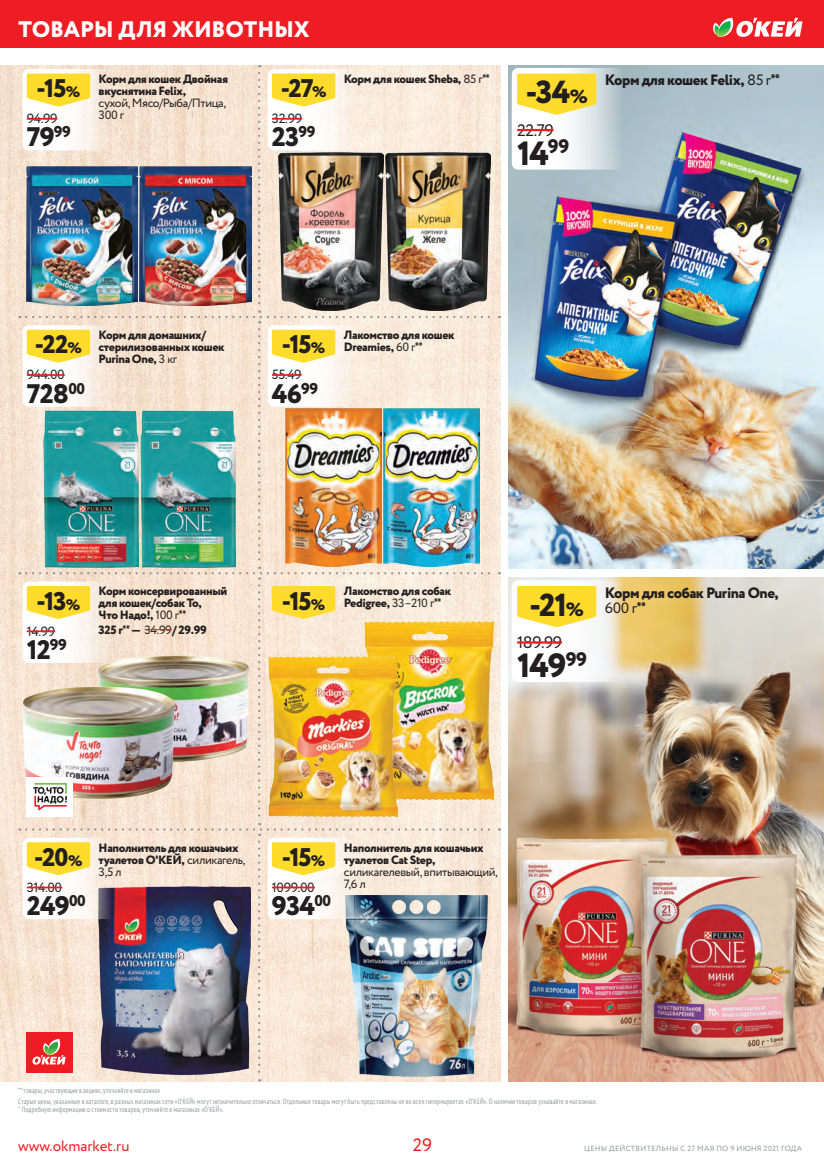
<style>
.page{position:relative;width:824px;height:1172px;background:#fff}
.page>*{position:absolute;margin:0;border:0;box-sizing:border-box;transform-origin:0 0}
.t1{font:800 33.6px "Circe";color:#231f20}
.t2{font:800 31.8px "Circe";color:#231f20}
.t3{font:800 26.85px "Circe";letter-spacing:-.03em;color:#231f20}
.t4{font:800 25.5px "Circe";letter-spacing:-.04em;color:#231f20}
.t5{font:800 22.5px "Circe";color:#fff}
.t6{font:18px "Circe";color:#ee1d23}
.t7{font:16.65px "Circe";letter-spacing:-.03em;color:#231f20}
.t8{font:800 15px/15px "Circe";letter-spacing:-.03em;color:#231f20}
.t9{font:15px "Circe";color:#ee1d23}
.t10{font:13.35px "Circe";letter-spacing:-.03em;color:#231f20}
.t11{font:800 12px/12px "Circe";letter-spacing:-.03em;color:#231f20}
.t12{font:12px/12px "Circe";letter-spacing:-.03em;color:#231f20}
.t13{font:condensed 7.5px/10.6px "PT Sans";letter-spacing:.03em;color:#939598;scale:.9 1}
.t14{font:7.5px "Circe";letter-spacing:.03em;color:#939598}
.s1{font-size:15.3px}
.s2{font-weight:400}
.s3{font-family:"PT Sans";font-weight:700;font-stretch:condensed}
.s4{font-size:19.2px}
</style>
<div class="page">
<img style="left:0;top:65px;width:500px;height:1016px">
<svg style="left:22px;top:69px;width:98px;height:81px"></svg>
<div style="left:267px;top:69px;width:98px;height:81px;background:linear-gradient(to right,#fff,#f9eee2);border-radius:6px"></div>
<div style="left:22px;top:325px;width:98px;height:82px;background:linear-gradient(to right,#fff,#f8e8d8);border-radius:6px"></div>
<div style="left:267px;top:325px;width:98px;height:82px;background:linear-gradient(to right,#fff,#fbf1e5);border-radius:6px"></div>
<img style="left:345px;top:895px;width:142px;height:181px">
<svg style="left:267px;top:838px;width:98px;height:81px"></svg>
<hr style="left:272px;top:886px;width:42px;height:2px;background:#ee1d23">
<svg style="left:272px;top:842px;width:63px;height:33px;background:#fee045"></svg>
<img style="left:99px;top:886px;width:151px;height:190px">
<div style="left:27px;top:1033px;width:46px;height:40px;background:#ee1d23"></div>
<svg style="left:32px;top:1039px;width:34px;height:25px"></svg>
<svg style="left:22px;top:838px;width:98px;height:81px"></svg>
<hr style="left:27px;top:886px;width:35px;height:2px;background:#ee1d23">
<svg style="left:27px;top:842px;width:63px;height:33px;background:#fedf45"></svg>
<div style="left:22px;top:581px;width:98px;height:82px;background:#fff;border-radius:6px"></div>
<img style="left:508px;top:65px;width:315px;height:504px">
<svg style="left:511px;top:68px;width:122px;height:102px"></svg>
<hr style="left:517px;top:129px;width:36px;height:2px;background:#ee1d23">
<svg style="left:517px;top:74px;width:79px;height:41px;background:#fddf46"></svg>
<img style="left:508px;top:577px;width:315px;height:504px">
<svg style="left:511px;top:580px;width:122px;height:102px"></svg>
<hr style="left:517px;top:641px;width:44px;height:2px;background:#ee1d23">
<svg style="left:517px;top:586px;width:79px;height:41px;background:#fedf44"></svg>
<svg style="left:258px;top:842px;width:2px;height:239px"></svg>
<img style="left:26px;top:73px;width:473px;height:250px">
<img style="left:26px;top:329px;width:473px;height:507px">
<div style="left:671px;top:0;width:152px;height:48px;background:#ee1d23"></div>
<svg style="left:713px;top:17px;width:89px;height:20px"></svg>
<div style="left:0;top:0;width:671px;height:48px;background:#ee1d23"></div>
<h3 class="t5" style="left:18px;top:14px;width:292px">ТОВАРЫ ДЛЯ ЖИВОТНЫХ</h3>
<h3 class="t4" style="left:37px;top:71px;width:45px">-15<span class="s1">%</span></h3>
<p class="t11" style="left:99px;top:73px;width:131px">Корм для кошек Двойная вкуснятина Felix,</p>
<p class="t12" style="left:99px;top:97px;width:129px">сухой, Мясо/Рыба/Птица,<br>300 г</p>
<p class="t10" style="left:27px;top:110px;width:32px">94.99</p>
<h3 class="t4" style="left:280px;top:71px;width:47px">-27<span class="s1">%</span></h3>
<p class="t11" style="left:343px;top:73px;width:147px">Корм для кошек Sheba, <span class="s2">85 г</span><span class="s3">**</span></p>
<p class="t10" style="left:272px;top:110px;width:32px">32.99</p>
<h3 class="t3" style="left:27px;top:119px;width:46px">79<sup>99</sup></h3>
<h3 class="t3" style="left:272px;top:119px;width:45px">23<sup>99</sup></h3>
<h2 class="t2" style="left:525px;top:71px;width:64px">-34<span class="s4">%</span></h2>
<p class="t8" style="left:604px;top:73px;width:177px">Корм для кошек Felix, <span class="s2">85 г</span><span class="s3">**</span></p>
<h3 class="t7" style="left:517px;top:119px;width:38px">22.79</h3>
<h1 class="t1" style="left:517px;top:130px;width:54px">14<sup>99</sup></h1>
<h3 class="t4" style="left:35px;top:327px;width:49px">-22<span class="s1">%</span></h3>
<p class="t11" style="left:99px;top:330px;width:127px">Корм для домашних/ стерилизованных кошек<br>Purina One, <span class="s2">3 кг</span></p>
<h3 class="t4" style="left:282px;top:327px;width:45px">-15<span class="s1">%</span></h3>
<p class="t11" style="left:343px;top:330px;width:112px">Лакомство для кошек<br>Dreamies, <span class="s2">60 г</span><span class="s3">**</span></p>
<p class="t10" style="left:27px;top:366px;width:39px">944.00</p>
<p class="t10" style="left:272px;top:366px;width:31px">55.49</p>
<h3 class="t3" style="left:27px;top:375px;width:60px">728<sup>00</sup></h3>
<h3 class="t3" style="left:272px;top:375px;width:48px">46<sup>99</sup></h3>
<h3 class="t4" style="left:37px;top:584px;width:45px">-13<span class="s1">%</span></h3>
<p class="t11" style="left:99px;top:586px;width:130px">Корм консервированный для кошек/собак То,<br>Что Надо!, <span class="s2">100 г</span><span class="s3">**</span></p>
<p class="t11" style="left:99px;top:624px;width:110px">325 г<span class="s3">**</span> — <span class="s2">34.99</span>/ 29.99</p>
<p class="t10" style="left:27px;top:622px;width:30px">14.99</p>
<h3 class="t3" style="left:27px;top:631px;width:42px">12<sup>99</sup></h3>
<h3 class="t4" style="left:282px;top:584px;width:45px">-15<span class="s1">%</span></h3>
<p class="t11" style="left:343px;top:586px;width:109px">Лакомство для собак<br>Pedigree, <span class="s2">33–210 г</span><span class="s3">**</span></p>
<h2 class="t2" style="left:529px;top:583px;width:56px">-21<span class="s4">%</span></h2>
<p class="t8" style="left:604px;top:586px;width:175px">Корм для собак Purina One,<br><span class="s2">600 г</span><span class="s3">**</span></p>
<h3 class="t7" style="left:517px;top:631px;width:46px">189.99</h3>
<h1 class="t1" style="left:517px;top:643px;width:71px">149<sup>99</sup></h1>
<h3 class="t4" style="left:34px;top:840px;width:50px">-20<span class="s1">%</span></h3>
<p class="t11" style="left:99px;top:842px;width:148px">Наполнитель для кошачьих туалетов О'КЕЙ, <span class="s2">силикагель,<br>3,5 л</span></p>
<p class="t10" style="left:27px;top:878px;width:37px">314.00</p>
<h3 class="t4" style="left:282px;top:840px;width:45px">-15<span class="s1">%</span></h3>
<p class="t11" style="left:343px;top:842px;width:141px">Наполнитель для кошачьих туалетов Cat Step,</p>
<p class="t12" style="left:343px;top:866px;width:155px">силикагелевый, впитывающий,<br>7,6 л</p>
<p class="t10" style="left:272px;top:878px;width:44px">1099.00</p>
<h3 class="t3" style="left:27px;top:888px;width:60px">249<sup>00</sup></h3>
<h3 class="t3" style="left:272px;top:888px;width:60px">934<sup>00</sup></h3>
<p class="t13" style="left:18px;top:1085px;width:644px">** товары, участвующие в акциях, уточняйте в магазинах<br>Старые цены, указанные в каталоге, в разных магазинах сети «О’КЕЙ» могут незначительно отличаться. Отдельные товары могут быть представлены не во всех гипермаркетах «О’КЕЙ». О наличии товаров узнавайте в магазинах.</p>
<p class="t13" style="left:18px;top:1103px;width:229px">* Подробную информацию о стоимости товаров, уточняйте в магазинах «О’КЕЙ».</p>
<p class="t9" style="left:18px;top:1135px;width:113px">www.okmarket.ru</p>
<h3 class="t6" style="left:412px;top:1132px;width:21px">29</h3>
<p class="t14" style="left:584px;top:1143px;width:219px">ЦЕНЫ ДЕЙСТВИТЕЛЬНЫ с 27 мая по 9 и юня 2021 года</p>
</div>
